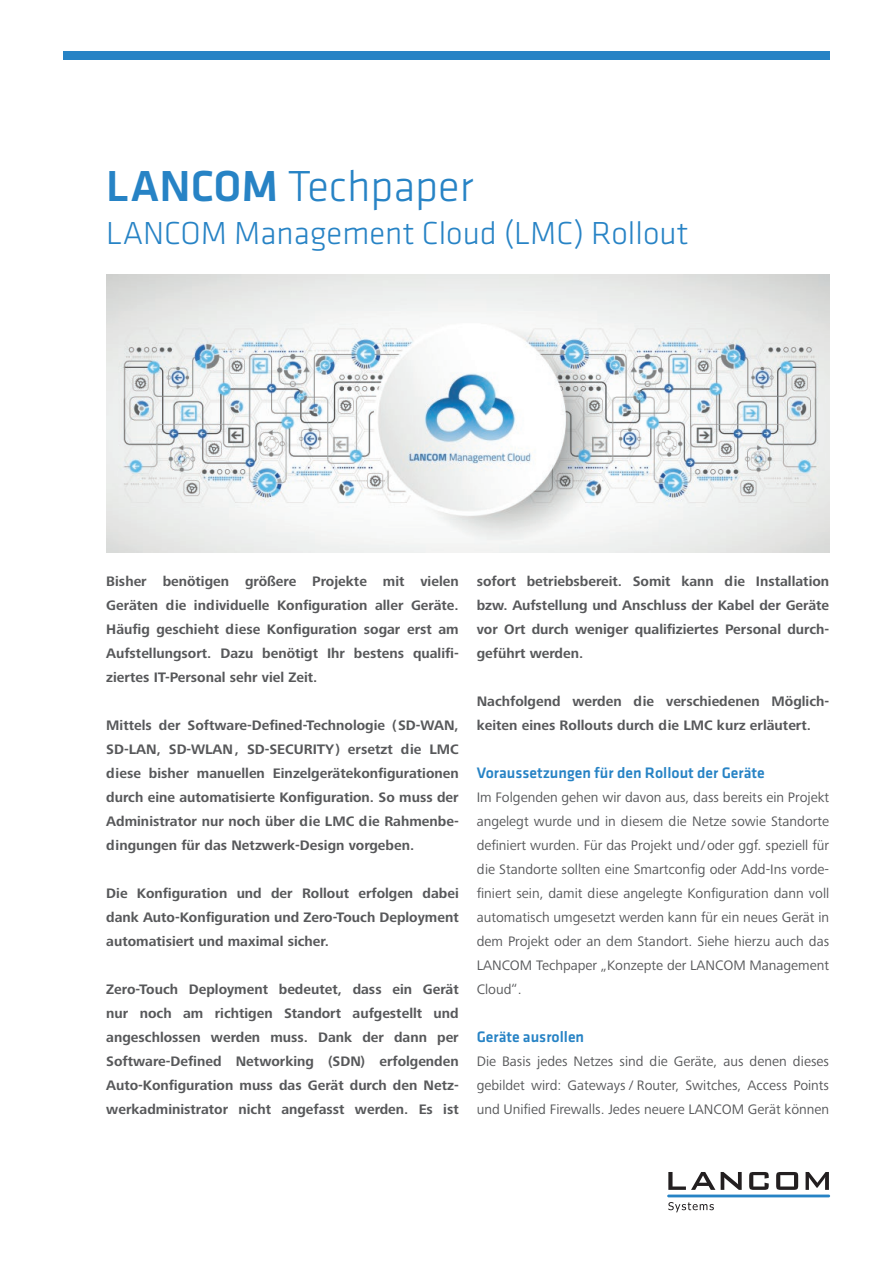
<style>
.page{position:relative;width:893px;height:1263px;background:#fff}
.page>*{position:absolute;margin:0;border:0;box-sizing:border-box;transform-origin:0 0}
.t1{font:300 45px "Klavika Basic";color:#2783c5}
.t2{font:300 33px "Klavika Basic";color:#2783c5}
.t3{font:500 15.75px "Klavika Basic";color:#2783c5}
.t4{font:700 14.25px/24px "Frutiger Next Pro";color:#57585a;text-align:justify}
.t5{font:14.25px/24px "Frutiger Next Pro";color:#57585a;text-align:justify}
.s1{font-weight:500}
</style>
<div class="page">
<svg style="left:668px;top:1172px;width:47px;height:18px"></svg>
<svg style="left:721px;top:1172px;width:21px;height:18px"></svg>
<svg style="left:749px;top:1172px;width:20px;height:18px"></svg>
<svg style="left:776px;top:1172px;width:22px;height:18px"></svg>
<svg style="left:806px;top:1172px;width:23px;height:18px"></svg>
<svg style="left:668px;top:1202px;width:46px;height:10px"></svg>
<hr style="left:667px;top:1194px;width:163px;height:3px;background:#2783c5">
<div style="left:64px;top:51px;width:765px;height:9px;background:#2783c5"></div>
<img style="left:106px;top:274px;width:723px;height:279px">
<h1 class="t1" style="left:106px;top:159px;width:369px"><span class="s1">LANCOM</span> Techpaper</h1>
<h2 class="t2" style="left:106px;top:214px;width:584px">LANCOM Management Cloud (LMC) Rollout</h2>
<p class="t4" style="left:106px;top:570px;width:354px">Bisher benötigen größere Projekte mit vielen Geräten die individuelle Konfiguration aller Geräte.<br>Häufig geschieht diese Konfiguration sogar erst am Aufstellungsort. Dazu benötigt Ihr bestens qualifi&shy;ziertes IT-Personal sehr viel Zeit.</p>
<p class="t4" style="left:106px;top:714px;width:354px">Mittels der Software-Defined-Technologie (SD-WAN, SD-LAN, SD-WLAN, SD-SECURITY) ersetzt die LMC diese bisher manuellen Einzelgerätekonfigurationen durch eine automatisierte Konfiguration. So muss der Administrator nur noch über die LMC die Rahmenbe&shy;dingungen für das Netzwerk-Design vorgeben.</p>
<p class="t4" style="left:106px;top:882px;width:354px">Die Konfiguration und der Rollout erfolgen dabei dank Auto-Konfiguration und Zero-Touch Deployment automatisiert und maximal sicher.</p>
<p class="t4" style="left:106px;top:978px;width:354px">Zero-Touch Deployment bedeutet, dass ein Gerät nur noch am richtigen Standort aufgestellt und angeschlossen werden muss. Dank der dann per Software-Defined Networking (SDN) erfolgenden Auto-Konfiguration muss das Gerät durch den Netz&shy;werkadministrator nicht angefasst werden. Es ist</p>
<p class="t4" style="left:477px;top:569px;width:354px">sofort betriebsbereit. Somit kann die Installation bzw. Aufstellung und Anschluss der Kabel der Geräte vor Ort durch weniger qualifiziertes Personal durch&shy;geführt werden.</p>
<p class="t4" style="left:477px;top:689px;width:354px">Nachfolgend werden die verschiedenen Möglich&shy;keiten eines Rollouts durch die LMC kurz erläutert.</p>
<p class="t3" style="left:477px;top:762px;width:289px">Voraussetzungen für den Rollout der Geräte</p>
<p class="t5" style="left:477px;top:786px;width:354px">Im Folgenden gehen wir davon aus, dass bereits ein Projekt angelegt wurde und in diesem die Netze sowie Standorte definiert wurden. Für das Projekt und/oder ggf. speziell für die Standorte sollten eine Smartconfig oder Add-Ins vorde&shy;finiert sein, damit diese angelegte Konfiguration dann voll automatisch umgesetzt werden kann für ein neues Gerät in dem Projekt oder an dem Standort. Siehe hierzu auch das LANCOM Techpaper „Konzepte der LANCOM Management Cloud“.</p>
<p class="t3" style="left:477px;top:1026px;width:109px">Geräte ausrollen</p>
<p class="t5" style="left:477px;top:1050px;width:354px">Die Basis jedes Netzes sind die Geräte, aus denen dieses gebildet wird: Gateways / Router, Switches, Access Points und Unified Firewalls. Jedes neuere LANCOM Gerät können</p>
</div>
